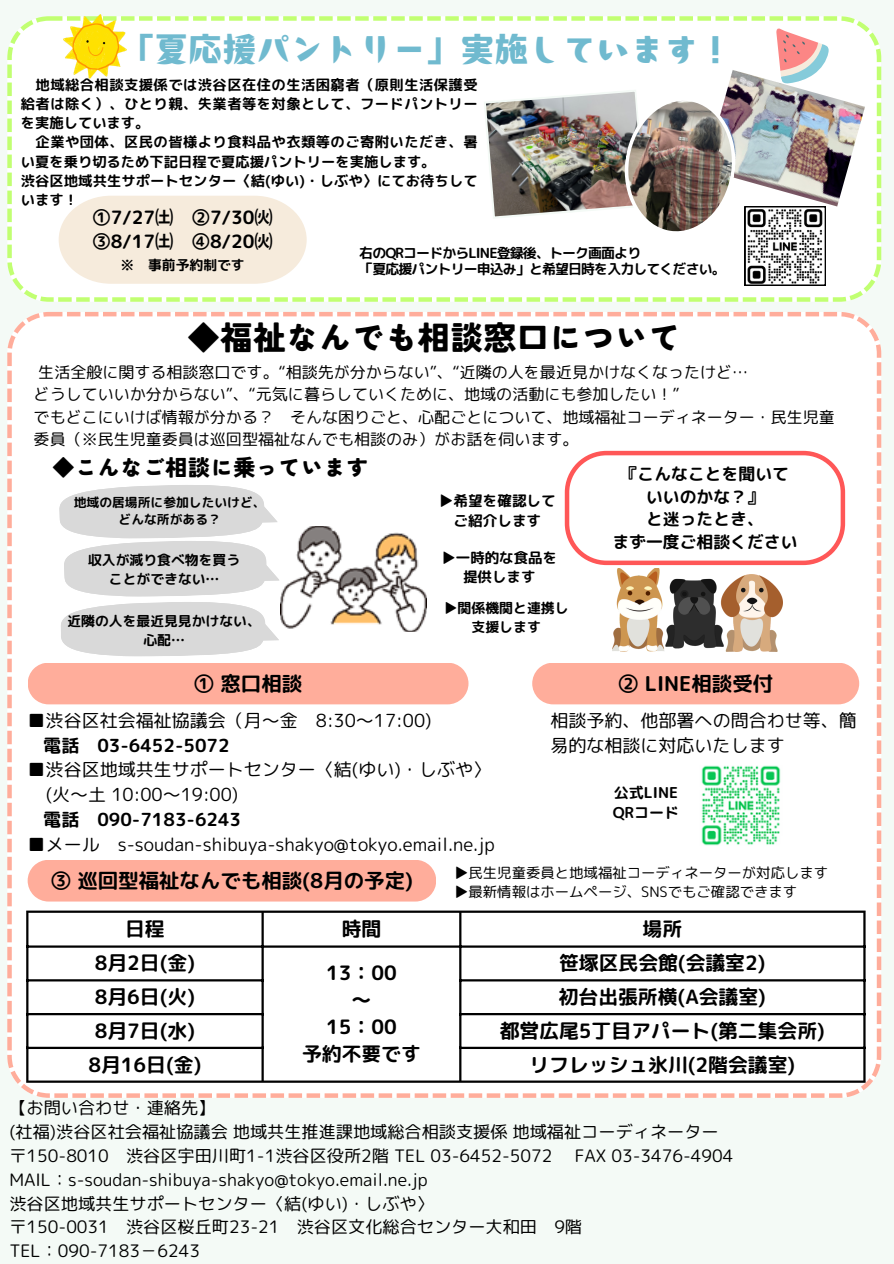
<style>
.page{position:relative;width:894px;height:1264px;background:#fff}
.page>*{position:absolute;margin:0;border:0;box-sizing:border-box;transform-origin:0 0}
.t1{font:33.9px "TT Akakane EB";color:#70bacf}
.t2{font:900 32.85px "Tsunagi Gothic";color:#000}
.t3{font:900 22.65px "Tsunagi Gothic";color:#000}
.t4{font:20.4px "rounded mplus 1 p bold";color:#000}
.t5{font:19.8px "rounded mplus 1 p bold";color:#000}
.t6{font:18.3px/24.8px "rounded mplus 1 p bold";color:#000}
.t7{font:18px/24.8px "rounded mplus 1 p regular";color:#000}
.t8{font:17.25px/23.9px "rounded mplus 1 p regular";color:#000}
.t9{font:16.8px/22.5px "rounded mplus 1 p bold";color:#000;text-align:center}
.t10{font:16.05px/22.4px "rounded mplus 1 p regular";color:#000}
.t11{font:15px/20.2px "rounded mplus 1 p bold";color:#000}
.t12{font:14.7px "rounded mplus 1 p bold";color:#000}
.t13{font:14.4px "rounded mplus 1 p regular";color:#000}
.t14{font:14.4px "rounded mplus 1 p bold";color:#000}
.t15{font:14.25px/19.2px "rounded mplus 1 p bold";letter-spacing:.005em;color:#000}
.t16{font:13.95px "rounded mplus 1 p bold";letter-spacing:-.065em;color:#000}
.t17{font:13.95px "rounded mplus 1 p bold";color:#000}
.t18{font:13.8px "rounded mplus 1 p bold";color:#000}
.t19{font:13.65px "rounded mplus 1 p regular";color:#000}
.t20{font:12.75px "rounded mplus 1 p bold";color:#000}
.s1{font-family:"Noto Sans CJ Ksc";font-weight:700}
.s2{font-family:"rounded mplus 1 p bold"}
</style>
<div class="page">
<div style="left:0;top:0;width:893px;height:1263px;background:#f4faf6"></div>
<svg style="left:7px;top:16px;width:873px;height:286px;fill:#fff"></svg>
<div style="left:7px;top:312px;width:873px;height:785px;background:#fff"></div>
<svg style="left:564px;top:451px;width:280px;height:114px"></svg>
<img style="left:612px;top:568px;width:170px;height:83px">
<svg style="left:28px;top:483px;width:440px;height:221px"></svg>
<div style="left:532px;top:662px;width:327px;height:42px;background:#ffad9b"></div>
<img style="left:63px;top:14px;width:63px;height:64px">
<img style="left:835px;top:70px;width:29px;height:136px">
<img style="left:483px;top:17px;width:352px;height:268px">
<div style="left:28px;top:859px;width:408px;height:42px;background:#ffad9b"></div>
<hr style="left:26px;top:912px;width:2px;height:168px;background:#000">
<hr style="left:261px;top:912px;width:3px;height:168px;background:#000">
<hr style="left:459px;top:912px;width:2px;height:168px;background:#000">
<hr style="left:863px;top:912px;width:2px;height:168px;background:#000">
<hr style="left:26px;top:910px;width:839px;height:2px;background:#000">
<hr style="left:26px;top:945px;width:839px;height:2px;background:#000">
<hr style="left:26px;top:979px;width:238px;height:2px;background:#000">
<hr style="left:459px;top:979px;width:406px;height:2px;background:#000">
<hr style="left:26px;top:1013px;width:238px;height:2px;background:#000">
<hr style="left:459px;top:1013px;width:406px;height:2px;background:#000">
<hr style="left:26px;top:1046px;width:238px;height:3px;background:#000">
<hr style="left:459px;top:1046px;width:406px;height:3px;background:#000">
<hr style="left:26px;top:1080px;width:839px;height:2px;background:#000">
<svg style="left:59px;top:196px;width:247px;height:88px;background:#f6ecdf"></svg>
<img style="left:697px;top:765px;width:86px;height:80px">
<p class="t1" style="left:121px;top:32px;width:613px">「夏応援パントリー」実施しています！</p>
<p class="t15" style="left:21px;top:75px;width:458px;text-align:justify;text-indent:15px">地域総合相談支援係では渋谷区在住の生活困窮者（原則生活保護受給者は除く）、ひとり親、失業者等を対象として、フードパントリーを実施しています。</p>
<p class="t15" style="left:21px;top:132px;width:458px;text-indent:15px">企業や団体、区民の皆様より食料品や衣類等のご寄附いただき、暑い夏を乗り切るため下記日程で夏応援パントリーを実施します。</p>
<h4 class="t15" style="left:21px;top:171px;width:458px">渋谷区地域共生サポートセンター〈結(ゆい)・しぶや〉にてお待ちしています！</h4>
<p class="t6" style="left:92px;top:204px;width:182px">①7/27<span class="s1">㈯</span> ②7/30<span class="s1">㈫<br></span>③8/17<span class="s1">㈯</span> ④8/20<span class="s1">㈫</span></p>
<p class="t18" style="left:120px;top:255px;width:126px">※ 事前予約制です</p>
<p class="t16" style="left:359px;top:243px;width:283px">右のQRコードからLINE登録後、トーク画面より</p>
<p class="t16" style="left:359px;top:259px;width:368px">「夏応援パントリー申込み」と希望日時を入力してください。</p>
<p class="t2" style="left:187px;top:321px;width:495px">◆福祉なんでも相談窓口について</p>
<p class="t10" style="left:38px;top:360px;width:711px">生活全般に関する相談窓口です。“相談先が分からない”、“近隣の人を最近見かけなくなったけど…</p>
<p class="t10" style="left:34px;top:383px;width:647px">どうしていいか分からない”、“元気に暮らしていくために、地域の活動にも参加したい！”</p>
<p class="t10" style="left:34px;top:405px;width:802px">でもどこにいけば情報が分かる？ そんな困りごと、心配ごとについて、地域福祉コーディネーター・民生児童委員（※民生児童委員は巡回型福祉なんでも相談のみ）がお話を伺います。</p>
<h3 class="t3" style="left:52px;top:456px;width:318px">◆こんなご相談に乗っています</h3>
<p class="t20" style="left:74px;top:493px;width:193px">地域の居場所に参加したいけど、</p>
<p class="t20" style="left:118px;top:510px;width:104px">どんな所がある？</p>
<p class="t18" style="left:88px;top:550px;width:153px">収入が減り食べ物を買う</p>
<p class="t18" style="left:109px;top:569px;width:112px">ことができない…</p>
<p class="t18" style="left:67px;top:611px;width:195px">近隣の人を最近見見かけない、</p>
<p class="t18" style="left:143px;top:630px;width:43px">心配…</p>
<p class="t12" style="left:438px;top:490px;width:119px">▶希望を確認して</p>
<p class="t12" style="left:453px;top:510px;width:89px">ご紹介します</p>
<p class="t14" style="left:441px;top:547px;width:117px">▶一時的な食品を</p>
<p class="t14" style="left:463px;top:566px;width:74px">提供します</p>
<p class="t17" style="left:443px;top:598px;width:126px">▶関係機関と連携し</p>
<p class="t16" style="left:471px;top:617px;width:71px">支援します</p>
<p class="t9" style="left:612px;top:462px;width:187px">『こんなことを聞いていいのかな？』<br>と迷ったとき、<br>まず一度ご相談ください</p>
<h4 class="t4" style="left:194px;top:669px;width:110px">① 窓口相談</h4>
<p class="t4" style="left:618px;top:669px;width:157px">② LINE相談受付</p>
<p class="t7" style="left:43px;top:707px;width:390px;text-indent:-16px">■渋谷区社会福祉協議会（月～金 8:30～17:00)<span class="s2">電話 03-6452-5072</span></p>
<p class="t7" style="left:43px;top:757px;width:449px;text-indent:-16px">■渋谷区地域共生サポートセンター〈結(ゆい)・しぶや〉(火～土 10:00～19:00)<br><span class="s2">電話 090-7183-6243</span></p>
<p class="t7" style="left:28px;top:831px;width:468px">■メール s-soudan-shibuya-shakyo@tokyo.email.ne.jp</p>
<p class="t7" style="left:550px;top:708px;width:308px">相談予約、他部署への問合わせ等、簡易的な相談に対応いたします</p>
<p class="t11" style="left:612px;top:781px;width:68px">公式LINE<br>QRコード</p>
<p class="t13" style="left:454px;top:862px;width:375px">▶民生児童委員と地域福祉コーディネーターが対応します</p>
<p class="t13" style="left:454px;top:881px;width:344px">▶最新情報はホームページ、SNSでもご確認できます</p>
<p class="t19" style="left:179px;top:864px;width:166px">【お問い合わせ・連絡先】</p>
<p class="t19" style="left:179px;top:883px;width:540px">(社福)渋谷区社会福祉協議会地域福祉課地域総合相談支援係地域福祉コーディネーター</p>
<p class="t4" style="left:51px;top:866px;width:364px">③ 巡回型福祉なんでも相談(8月の予定)</p>
<p class="t5" style="left:125px;top:915px;width:41px">日程</p>
<p class="t5" style="left:341px;top:915px;width:41px">時間</p>
<p class="t5" style="left:642px;top:915px;width:41px">場所</p>
<p class="t5" style="left:95px;top:948px;width:102px">8月2日(金)</p>
<p class="t5" style="left:326px;top:959px;width:72px">13：00</p>
<p class="t5" style="left:351px;top:986px;width:21px">～</p>
<p class="t5" style="left:326px;top:1013px;width:72px">15：00</p>
<p class="t5" style="left:302px;top:1040px;width:120px">予約不要です</p>
<p class="t5" style="left:559px;top:948px;width:208px">笹塚区民会館(会議室2)</p>
<p class="t5" style="left:95px;top:982px;width:102px">8月6日(火)</p>
<h3 class="t5" style="left:558px;top:982px;width:209px">初台出張所横(A会議室)</h3>
<h2 class="t5" style="left:95px;top:1016px;width:102px">8月7日(水)</h2>
<h5 class="t5" style="left:499px;top:1016px;width:326px">都営広尾5丁目アパート(第二集会所)</h5>
<h5 class="t5" style="left:88px;top:1050px;width:114px">8月16日(金)</h5>
<h6 class="t5" style="left:529px;top:1050px;width:267px">リフレッシュ氷川(2階会議室)</h6>
<p class="t8" style="left:9px;top:1095px;width:710px">【お問い合わせ・連絡先】<br>(社福)渋谷区社会福祉協議会地域共生推進課地域総合相談支援係地域福祉コーディネーター〒150-8010 渋谷区宇田川町1-1渋谷区役所2階 TEL 03-6452-5072</p>
<p class="t8" style="left:574px;top:1143px;width:160px">FAX 03-3476-4904</p>
<p class="t8" style="left:9px;top:1167px;width:574px">MAIL：s-soudan-shibuya-shakyo@tokyo.email.ne.jp<br>渋谷区地域共生サポートセンター〈結(ゆい)・しぶや〉<br>〒150-0031 渋谷区桜丘町23-21 渋谷区文化総合センター大和田 9階TEL：090-7183－6243</p>
</div>
